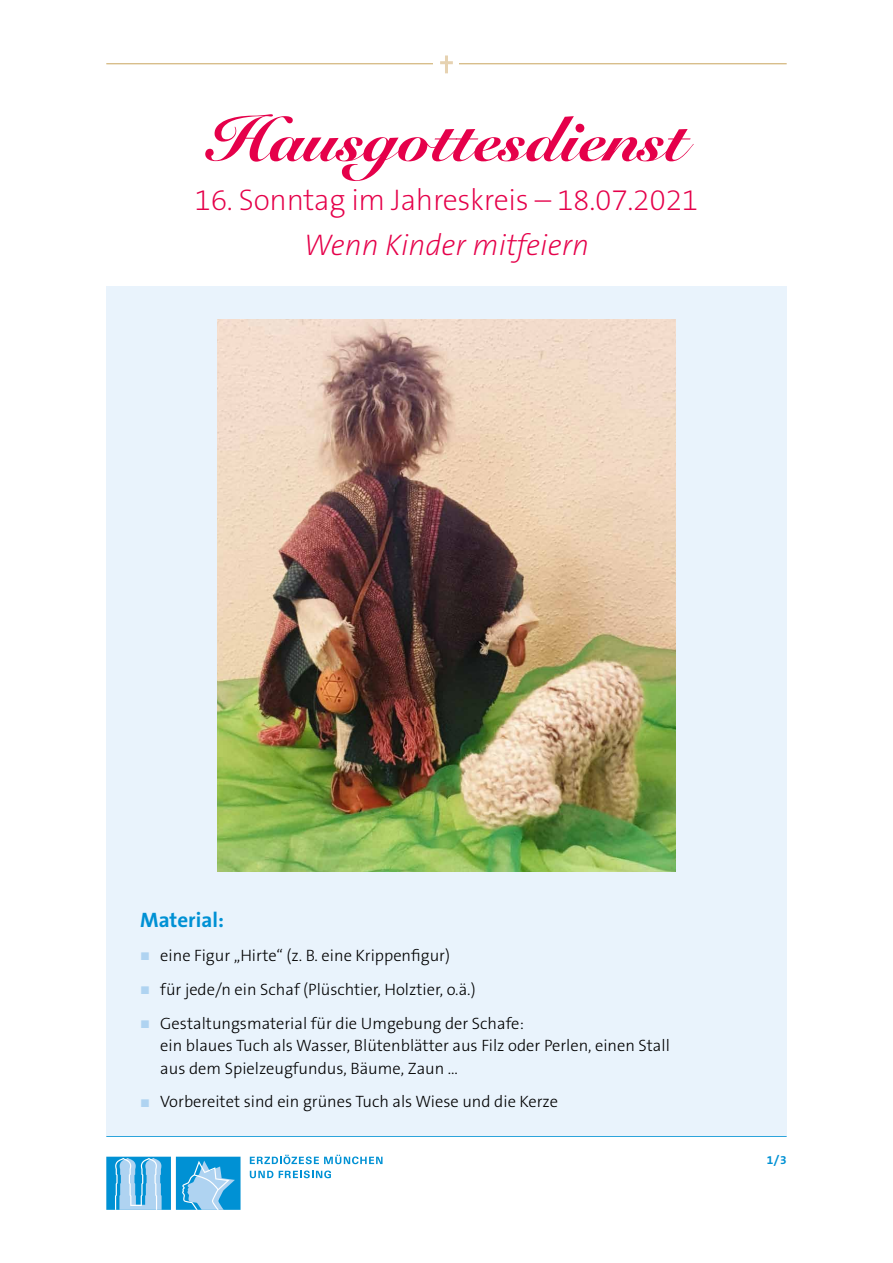
<style>
.page{position:relative;width:893px;height:1263px;background:#fff}
.page>*{position:absolute;margin:0;border:0;box-sizing:border-box;transform-origin:0 0}
.t1{font:900 63px "Snell Roundhand";color:#e5004a}
.t2{font:200 30px "The Sans B W2";letter-spacing:-.01em;color:#e5004a}
.t3{font:italic 200 30px "The Sans B W2";color:#e5004a}
.t4{font:700 21px "The Sans B W7";color:#0091d4}
.t5{font:300 16.5px/22.5px "The Sans B W3";color:#000}
.t6{font:700 12px "The Sans B W7";color:#0091d4}
.s1{font-family:"Arial";font-weight:400;color:#afd3f1}
</style>
<div class="page">
<hr style="left:106px;top:63px;width:681px;height:1px;background:#caa55e">
<hr style="left:106px;top:1136px;width:681px;height:1px;background:#0091d4">
<svg style="left:250px;top:1155px;width:132px;height:9px"></svg>
<svg style="left:250px;top:1171px;width:23px;height:7px"></svg>
<svg style="left:279px;top:1170px;width:52px;height:8px"></svg>
<div style="left:106px;top:1157px;width:65px;height:53px;background:#0091d4"></div>
<svg style="left:115px;top:1158px;width:47px;height:52px"></svg>
<div style="left:176px;top:1157px;width:65px;height:53px;background:#0091d4"></div>
<svg style="left:182px;top:1160px;width:53px;height:50px"></svg>
<div style="left:433px;top:47px;width:26px;height:40px;background:#fff"></div>
<svg style="left:440px;top:61px;width:13px;height:3px"></svg>
<hr style="left:445px;top:55px;width:3px;height:18px;background:#e6d2b1">
<div style="left:106px;top:286px;width:681px;height:849px;background:#e9f3fc"></div>
<img style="left:217px;top:320px;width:459px;height:551px">
<h1 class="t1" style="left:207px;top:102px;width:481px">Hausgottesdienst</h1>
<h2 class="t2" style="left:195px;top:181px;width:505px">16. Sonntag im Jahreskreis – 18.07.2021</h2>
<h2 class="t3" style="left:304px;top:228px;width:287px">Wenn Kinder mitfeiern</h2>
<p class="t4" style="left:140px;top:907px;width:85px">Material:</p>
<p class="t5" style="left:140px;top:944px;width:311px"><span class="s1">■</span> eine Figur „Hirte“ (z. B. eine Krippenfigur)</p>
<p class="t5" style="left:140px;top:978px;width:337px"><span class="s1">■</span> für jede/n ein Schaf (Plüschtier, Holztier, o.ä.)</p>
<p class="t5" style="left:160px;top:1012px;width:511px;text-indent:-20px"><span class="s1">■</span> Gestaltungsmaterial für die Umgebung der Schafe:<br>ein blaues Tuch als Wasser, Blütenblätter aus Filz oder Perlen, einen Stall aus dem Spielzeugfundus, Bäume, Zaun ...</p>
<p class="t5" style="left:140px;top:1091px;width:419px"><span class="s1">■</span> Vorbereitet sind ein grünes Tuch als Wiese und die Kerze</p>
<p class="t6" style="left:767px;top:1152px;width:21px">1/3</p>
</div>
